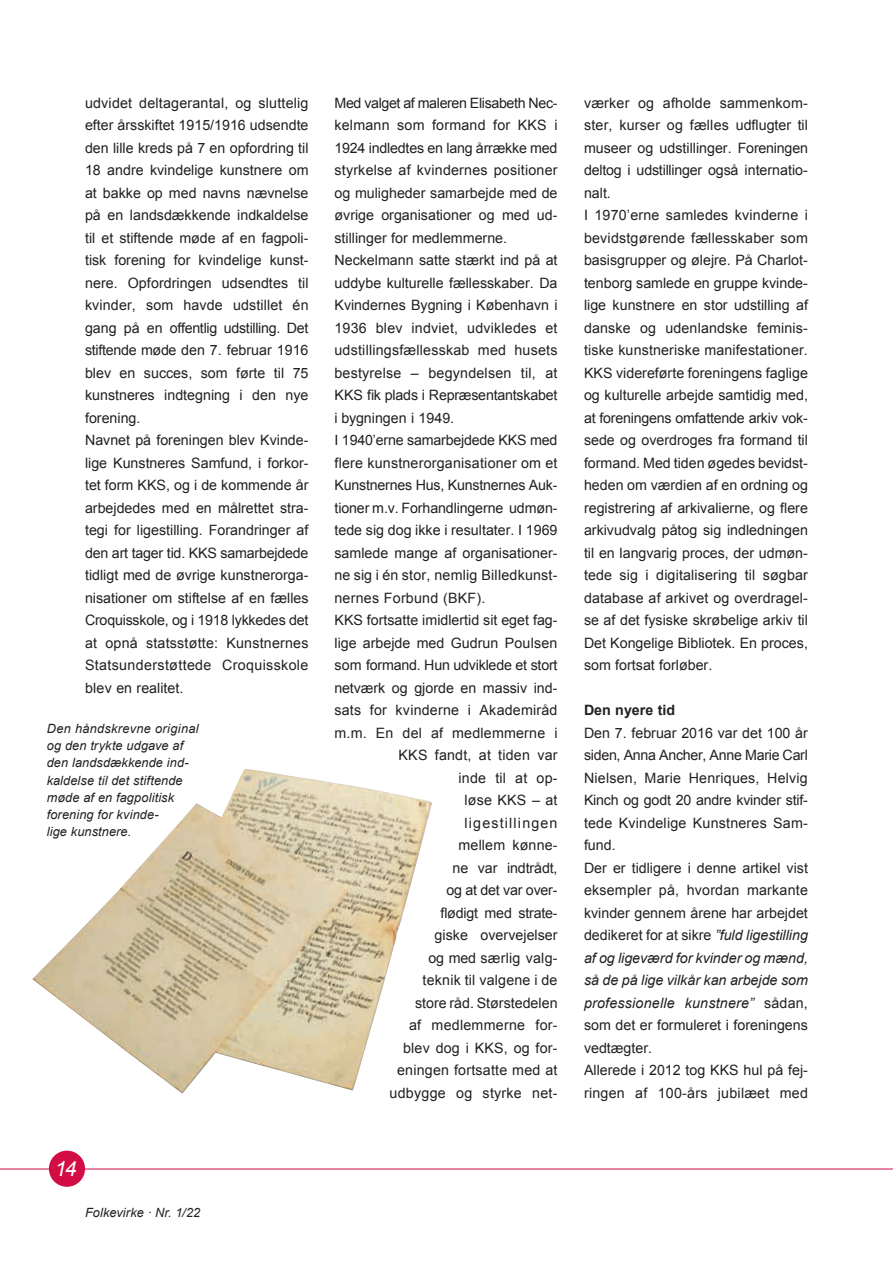
<style>
.page{position:relative;width:893px;height:1263px;background:#fff}
.page>*{position:absolute;margin:0;border:0;box-sizing:border-box;transform-origin:0 0}
.t1{font:italic 21px "Arial";color:#fff}
.t2{font:14.25px/22.5px "Arial";color:#231f20}
.t3{font:14.25px "Arial";letter-spacing:-.025em;color:#231f20}
.t4{font:14.25px "Arial";letter-spacing:.02em;color:#231f20}
.t5{font:14.25px "Arial";letter-spacing:.085em;color:#231f20}
.t6{font:700 14.25px "Arial";color:#231f20}
.t7{font:italic 12.75px/17.2px "Arial";letter-spacing:.01em;color:#231f20}
.s1{font-style:italic}
</style>
<div class="page">
<hr style="left:0;top:1168px;width:893px;height:1px;background:#d20d44">
<div style="left:49px;top:1150px;width:36px;height:37px;background:#d20d44;border-radius:50%"></div>
<img style="left:32px;top:769px;width:400px;height:324px">
<p class="t2" style="left:85px;top:91px;width:225px">udvidet deltagerantal, og sluttelig efter årsskiftet 1915/1916 udsendte den lille kreds på 7 en opfordring til 18 andre kvindelige kunstnere om at bakke op med navns nævnelse på en landsdækkende indkaldelse til et stiftende møde af en fagpoli&shy;tisk forening for kvindelige kunst&shy;nere. Opfordringen udsendtes til kvinder, som havde udstillet én gang på en offentlig udstilling. Det stiftende møde den 7. februar 1916 blev en succes, som førte til 75 kunstneres indtegning i den nye forening.<br>Navnet på foreningen blev Kvinde&shy;lige Kunstneres Samfund, i forkor&shy;tet form KKS, og i de kommende år arbejdedes med en målrettet stra&shy;tegi for ligestilling. Forandringer af den art tager tid. KKS samarbejdede tidligt med de øvrige kunstnerorga&shy;nisationer om stiftelse af en fælles Croquisskole, og i 1918 lykkedes det at opnå statsstøtte: Kunstnernes Statsunderstøttede Croquisskole blev en realitet.</p>
<p class="t3" style="left:334px;top:93px;width:225px">Med valget af maleren Elisabeth Nec-</p>
<p class="t2" style="left:334px;top:114px;width:225px">kelmann som formand for KKS i</p>
<p class="t2" style="left:334px;top:136px;width:225px">1924 indledtes en lang årrække med</p>
<p class="t2" style="left:334px;top:159px;width:225px">styrkelse af kvindernes positioner</p>
<p class="t2" style="left:334px;top:181px;width:225px">og muligheder samarbejde med de</p>
<p class="t2" style="left:334px;top:204px;width:225px">øvrige organisationer og med ud-</p>
<p class="t2" style="left:334px;top:226px;width:172px">stillinger for medlemmerne.</p>
<p class="t2" style="left:334px;top:249px;width:225px">Neckelmann satte stærkt ind på at</p>
<p class="t2" style="left:334px;top:271px;width:225px">uddybe kulturelle fællesskaber. Da</p>
<p class="t2" style="left:334px;top:294px;width:225px">Kvindernes Bygning i København i</p>
<p class="t2" style="left:334px;top:316px;width:224px">1936 blev indviet, udvikledes et</p>
<p class="t2" style="left:334px;top:339px;width:225px">udstillingsfællesskab med husets</p>
<p class="t2" style="left:334px;top:361px;width:225px">bestyrelse – begyndelsen til, at</p>
<p class="t2" style="left:334px;top:384px;width:225px">KKS fik plads i Repræsentantskabet</p>
<p class="t2" style="left:334px;top:406px;width:119px">i bygningen i 1949.</p>
<p class="t2" style="left:334px;top:429px;width:225px">I 1940’erne samarbejdede KKS med</p>
<p class="t2" style="left:334px;top:451px;width:225px">flere kunstnerorganisationer om et</p>
<p class="t2" style="left:334px;top:474px;width:225px">Kunstnernes Hus, Kunstnernes Auk-</p>
<p class="t2" style="left:334px;top:496px;width:225px">tioner m.v. Forhandlingerne udmøn-</p>
<p class="t2" style="left:334px;top:519px;width:225px">tede sig dog ikke i resultater. I 1969</p>
<p class="t2" style="left:334px;top:541px;width:225px">samlede mange af organisationer-</p>
<p class="t2" style="left:334px;top:564px;width:225px">ne sig i én stor, nemlig Billedkunst-</p>
<p class="t2" style="left:334px;top:586px;width:150px">nernes Forbund (BKF).</p>
<p class="t2" style="left:334px;top:609px;width:225px">KKS fortsatte imidlertid sit eget fag-</p>
<p class="t2" style="left:334px;top:631px;width:225px">lige arbejde med Gudrun Poulsen</p>
<p class="t2" style="left:334px;top:654px;width:225px">som formand. Hun udviklede et stort</p>
<p class="t2" style="left:334px;top:676px;width:225px">netværk og gjorde en massiv ind-</p>
<p class="t2" style="left:334px;top:699px;width:225px">sats for kvinderne i Akademiråd</p>
<p class="t2" style="left:334px;top:721px;width:225px">m. m. En del af medlemmerne i</p>
<p class="t2" style="left:399px;top:744px;width:160px">KKS fandt, at tiden var</p>
<p class="t2" style="left:459px;top:766px;width:100px">inde til at op-</p>
<p class="t2" style="left:465px;top:789px;width:94px">løse KKS – at</p>
<p class="t5" style="left:465px;top:813px;width:94px">ligestillingen</p>
<p class="t2" style="left:459px;top:834px;width:100px">mellem kønne-</p>
<p class="t2" style="left:453px;top:856px;width:106px">ne var indtrådt,</p>
<p class="t2" style="left:447px;top:879px;width:112px">og at det var over-</p>
<p class="t2" style="left:441px;top:901px;width:118px">flødigt med strate-</p>
<p class="t2" style="left:435px;top:924px;width:125px">giske overvejelser</p>
<p class="t2" style="left:429px;top:946px;width:130px">og med særlig valg-</p>
<p class="t2" style="left:423px;top:969px;width:136px">teknik til valgene i de</p>
<p class="t2" style="left:415px;top:991px;width:144px">store råd. Størstedelen</p>
<p class="t2" style="left:409px;top:1014px;width:150px">af medlemmerne for-</p>
<p class="t2" style="left:403px;top:1036px;width:156px">blev dog i KKS, og for-</p>
<p class="t2" style="left:397px;top:1059px;width:162px">eningen fortsatte med at</p>
<p class="t4" style="left:390px;top:1083px;width:169px">udbygge og styrke net-</p>
<p class="t7" style="left:47px;top:720px;width:153px">Den håndskrevne original og den trykte udgave af den landsdækkende ind&shy;kaldelse til det stiftende møde af en fagpolitisk forening for kvinde-<br>lige kunstnere.</p>
<h1 class="t1" style="left:55px;top:1155px;width:23px">14</h1>
<p class="t7" style="left:85px;top:1204px;width:117px">Folkevirke · Nr. 1/22</p>
<p class="t2" style="left:584px;top:91px;width:225px">værker og afholde sammenkom&shy;ster, kurser og fælles udflugter til museer og udstillinger. Foreningen deltog i udstillinger også internatio&shy;nalt.<br>I 1970’erne samledes kvinderne i bevidstgørende fællesskaber som basisgrupper og ølejre. På Charlot&shy;tenborg samlede en gruppe kvinde&shy;lige kunstnere en stor udstilling af danske og udenlandske feminis&shy;tiske kunstneriske manifestationer.<br>KKS videreførte foreningens faglige og kulturelle arbejde samtidig med, at foreningens omfattende arkiv vok&shy;sede og overdroges fra formand til formand. Med tiden øgedes bevidst&shy;heden om værdien af en ordning og registrering af arkivalierne, og flere arkivudvalg påtog sig indledningen til en langvarig proces, der udmøn&shy;tede sig i digitalisering til søgbar database af arkivet og overdragel&shy;se af det fysiske skrøbelige arkiv til Det Kongelige Bibliotek. En proces, som fortsat forløber.</p>
<p class="t6" style="left:584px;top:701px;width:93px">Den nyere tid</p>
<p class="t2" style="left:584px;top:722px;width:225px">Den 7. februar 2016 var det 100 år siden, Anna Ancher, Anne Marie Carl<br>Nielsen, Marie Henriques, Helvig<br>Kinch og godt 20 andre kvinder stif&shy;tede Kvindelige Kunstneres Sam&shy;fund.<br>Der er tidligere i denne artikel vist eksempler på, hvordan markante kvinder gennem årene har arbejdet dedikeret for at sikre <span class="s1">”fuld ligestilling af og ligeværd for kvinder og mænd, så de på lige vilkår kan arbejde som professionelle kunstnere”</span> sådan, som det er formuleret i foreningens vedtægter.<br>Allerede i 2012 tog KKS hul på fej&shy;ringen af 100-års jubilæet med</p>
</div>
